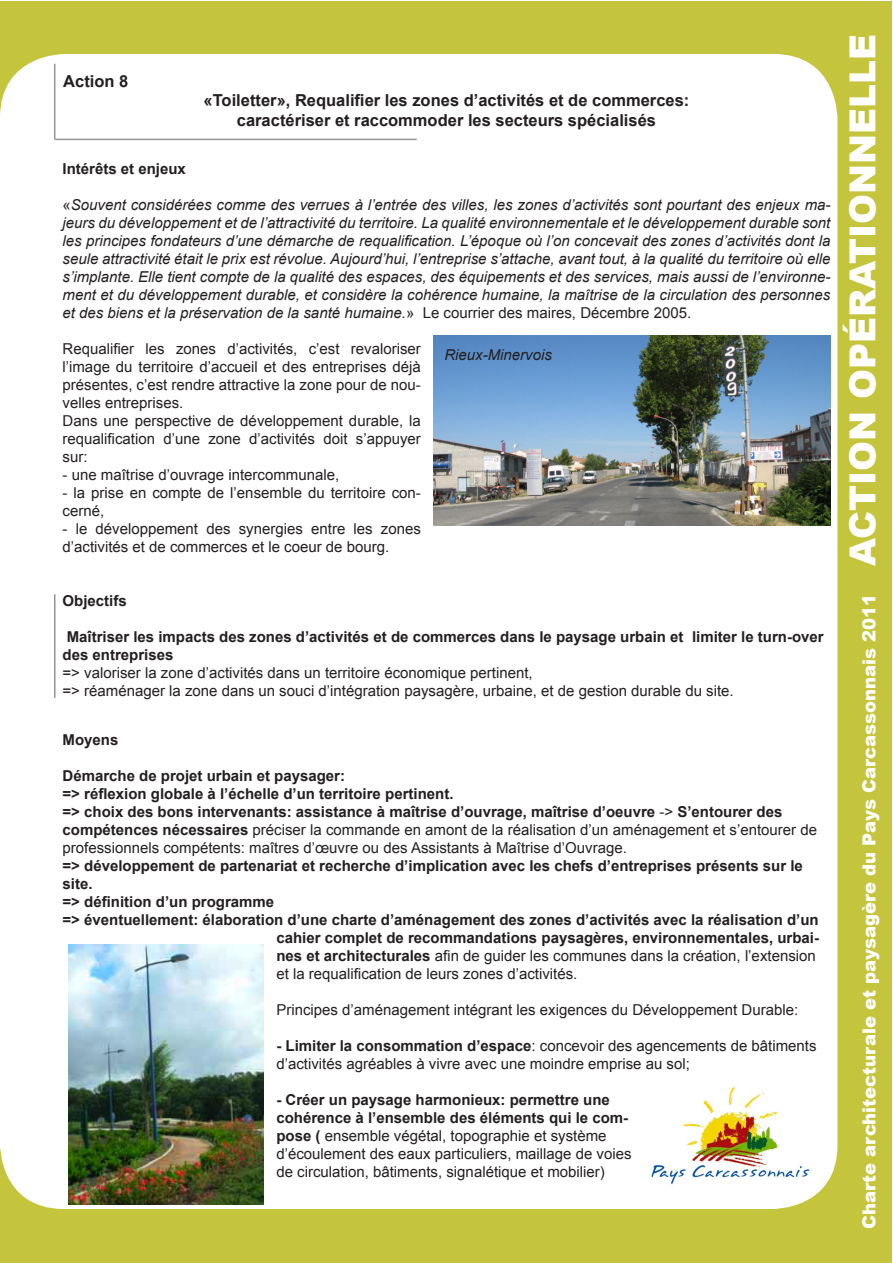
<style>
.page{position:relative;width:893px;height:1263px;background:#fff}
.page>*{position:absolute;margin:0;border:0;box-sizing:border-box;transform-origin:0 0}
.t1{font:900 18px "Arial";color:#fff}
.Body_Text_2{font:700 16.5px "Arial";color:#231f20}
.t2{font:15px/18px "Arial";color:#231f20}
.t3{font:italic 15px/18px "Arial";color:#231f20;text-align:justify}
.t4{font:700 15px/18px "Arial";color:#231f20}
.s1{font-style:normal}
.s2{font-weight:700}
.s3{font-weight:400}
.s4{font-size:36px}
</style>
<div class="page">
<div style="left:0;top:1px;width:891px;height:1261px;background:#c4c43d"></div>
<div style="left:0;top:54px;width:837px;height:1155px;background:#fff;border-radius:64px"></div>
<img style="left:651px;top:1086px;width:159px;height:99px">
<img style="left:434px;top:336px;width:396px;height:189px">
<img style="left:68px;top:944px;width:196px;height:260px">
<hr style="left:55px;top:139px;width:362px;height:1px;background:#939598">
<hr style="left:54px;top:64px;width:1px;height:76px;background:#939598">
<hr style="left:54px;top:594px;width:2px;height:104px;background:#939598">
<p class="Body_Text_2" style="left:63px;top:70px;width:67px">Action 8</p>
<p class="Body_Text_2" style="left:204px;top:90px;width:487px">«Toiletter», Requalifier les zones d’activités et de commerces:</p>
<p class="Body_Text_2" style="left:237px;top:109px;width:421px">caractériser et raccommoder les secteurs spécialisés</p>
<p class="t4" style="left:63px;top:160px;width:125px">Intérêts et enjeux</p>
<p class="t3" style="left:63px;top:195px;width:769px"><span class="s1">«</span>Souvent considérées comme des verrues à l’entrée des villes, les zones d’activités sont pourtant des enjeux ma&shy;jeurs du développement et de l’attractivité du territoire. La qualité environnementale et le développement durable sont les principes fondateurs d’une démarche de requalification. L’époque où l’on concevait des zones d’activités dont la seule attractivité était le prix est révolue. Aujourd’hui, l’entreprise s’attache, avant tout, à la qualité du territoire où elle s’implante. Elle tient compte de la qualité des espaces, des équipements et des services, mais aussi de l’environne&shy;ment et du développement durable, et considère la cohérence humaine, la maîtrise de la circulation des personnes et des biens et la préservation de la santé humaine.<span class="s1">» Le courrier des maires, Décembre 2005.</span></p>
<p class="t2" style="left:63px;top:339px;width:360px;text-align:justify">Requalifier les zones d’activités, c’est revaloriser l’image du territoire d’accueil et des entreprises déjà présentes, c’est rendre attractive la zone pour de nou&shy;velles entreprises.</p>
<p class="t2" style="left:63px;top:411px;width:360px;text-align:justify">Dans une perspective de développement durable, la requalification d’une zone d’activités doit s’appuyer sur:</p>
<p class="t2" style="left:63px;top:465px;width:278px">- une maîtrise d’ouvrage intercommunale,</p>
<p class="t2" style="left:63px;top:483px;width:360px">- la prise en compte de l’ensemble du territoire con&shy;cerné,</p>
<p class="t2" style="left:63px;top:519px;width:360px">- le développement des synergies entre les zones d’activités et de commerces et le coeur de bourg.</p>
<p class="t3" style="left:444px;top:346px;width:109px">Rieux-Minervois</p>
<p class="t4" style="left:63px;top:592px;width:66px">Objectifs</p>
<p class="t4" style="left:63px;top:628px;width:763px">Maîtriser les impacts des zones d’activités et de commerces dans le paysage urbain et limiter le turn-over des entreprises</p>
<p class="t2" style="left:63px;top:664px;width:472px">=&gt; valoriser la zone d’activités dans un territoire économique pertinent,</p>
<p class="t2" style="left:63px;top:682px;width:673px">=&gt; réaménager la zone dans un souci d’intégration paysagère, urbaine, et de gestion durable du site.</p>
<p class="t4" style="left:63px;top:731px;width:57px">Moyens</p>
<p class="t4" style="left:63px;top:767px;width:284px">Démarche de projet urbain et paysager:</p>
<p class="t4" style="left:63px;top:785px;width:392px">=&gt; réflexion globale à l’échelle d’un territoire pertinent.</p>
<p class="t2" style="left:63px;top:803px;width:756px"><span class="s2">=&gt; choix des bons intervenants: assistance à maîtrise d’ouvrage, maîtrise d’oeuvre</span> -&gt; <span class="s2">S’entourer des compétences nécessaires</span> préciser la commande en amont de la réalisation d’un aménagement et s’entourer de professionnels compétents: maîtres d’œuvre ou des Assistants à Maîtrise d’Ouvrage.</p>
<p class="t4" style="left:63px;top:857px;width:742px">=&gt; développement de partenariat et recherche d’implication avec les chefs d’entreprises présents sur le site.</p>
<p class="t4" style="left:63px;top:893px;width:213px">=&gt; définition d’un programme</p>
<p class="t4" style="left:276px;top:911px;width:544px;text-indent:-214px">=&gt; éventuellement: élaboration d’une charte d’aménagement des zones d’activités avec la réalisation d’un cahier complet de recommandations paysagères, environnementales, urbai&shy;nes et architecturales <span class="s3">afin de guider les communes dans la création, l’extension et la requalification de leurs zones d’activités.</span></p>
<p class="t2" style="left:276px;top:1001px;width:523px">Principes d’aménagement intégrant les exigences du Développement Durable:</p>
<p class="t2" style="left:276px;top:1037px;width:542px"><span class="s2">- Limiter la consommation d’espace</span>: concevoir des agencements de bâtiments d’activités agréables à vivre avec une moindre emprise au sol;</p>
<p class="t2" style="left:276px;top:1091px;width:357px"><span class="s2">- Créer un paysage harmonieux: permettre une cohérence à l’ensemble des éléments qui le com&shy;pose (</span> ensemble végétal, topographie et système d’écoulement des eaux particuliers, maillage de voies de circulation, bâtiments, signalétique et mobilier)</p>
<p class="t1" style="left:856px;top:1229px;width:1197px;rotate:-90deg">Charte architecturale et paysagère du Pays Carcassonnais 2011 <span class="s4">ACTION OPÉRATIONNELLE</span></p>
</div>
